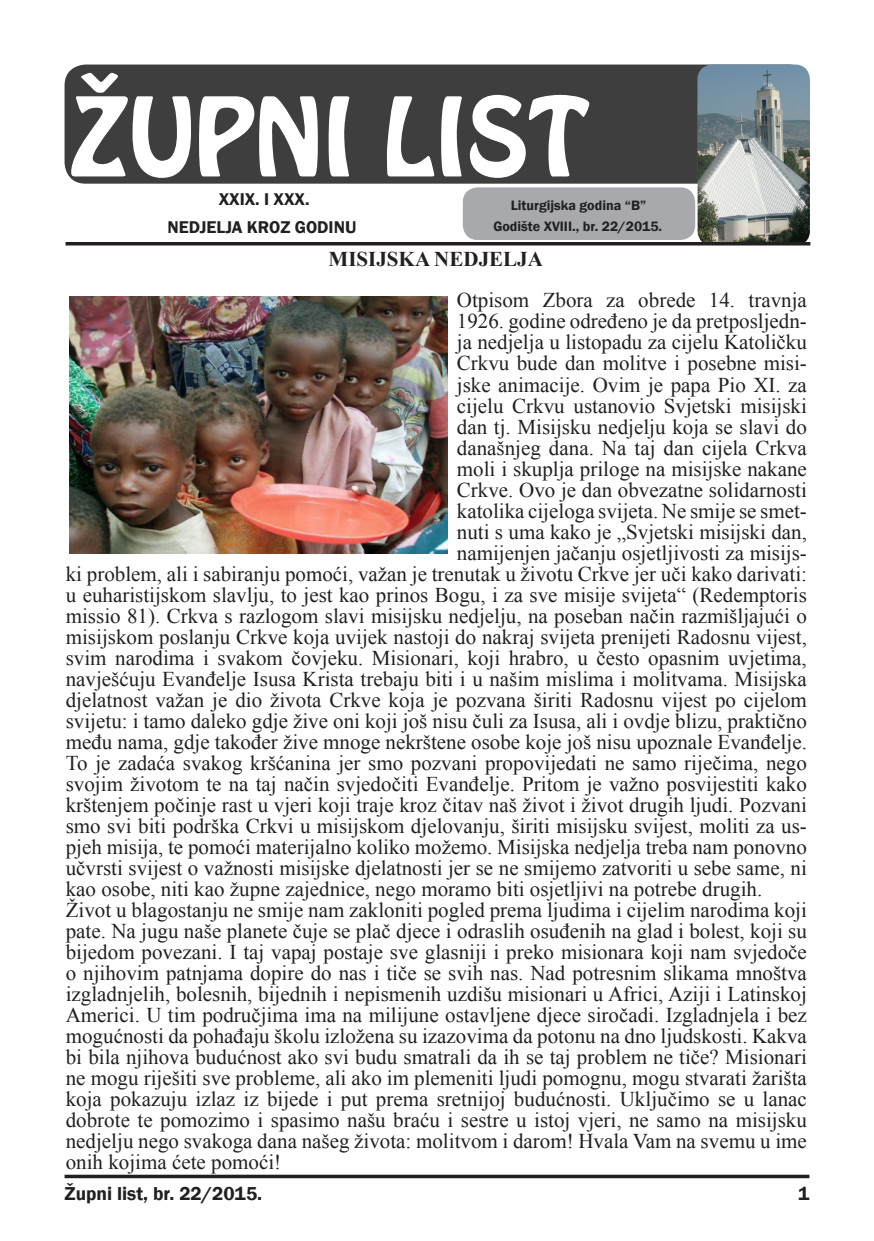
<style>
.page{position:relative;width:874px;height:1241px;background:#fff}
.page>*{position:absolute;margin:0;border:0;box-sizing:border-box;transform-origin:0 0}
.t1{font:96.25px "Hobo Std";color:#fff}
.t2{font:21px/21px "Times New Roman";color:#231f20;text-align:justify}
.t3{font:700 21px "Times New Roman";color:#231f20}
.Tekst{font:600 19.25px "Franklin Gothic";color:#231f20}
.Normalni_tekst{font:600 17.5px "Franklin Gothic";color:#231f20}
.Normalni_tekst-2{font:600 14px "Franklin Gothic";color:#231f20}
</style>
<div class="page">
<div style="left:462px;top:187px;width:232px;height:53px;background:#a8a9ad;border-radius:15px"></div>
<div style="left:64px;top:64px;width:745px;height:120px;background:#3e3e3f;border-radius:21px"></div>
<img style="left:697px;top:64px;width:112px;height:182px">
<hr style="left:64px;top:1174px;width:745px;height:3px;background:#231f20">
<hr style="left:65px;top:242px;width:745px;height:3px;background:#231f20">
<img style="left:69px;top:296px;width:378px;height:257px">
<p class="t1" style="left:70px;top:70px;width:521px">ŽUPNI LIST</p>
<p class="Normalni_tekst" style="left:218px;top:188px;width:92px">XXIX. I XXX.</p>
<p class="Normalni_tekst" style="left:167px;top:216px;width:190px">NEDJELJA KROZ GODINU</p>
<p class="Normalni_tekst-2" style="left:510px;top:197px;width:137px">Liturgijska godina “B”</p>
<p class="Normalni_tekst-2" style="left:493px;top:218px;width:170px">Godište XVIII., br. 22/2015.</p>
<p class="t3" style="left:328px;top:244px;width:216px">MISIJSKA NEDJELJA</p>
<p class="t2" style="left:456px;top:289px;width:351px">Otpisom Zbora za obrede 14. travnja</p>
<p class="t2" style="left:456px;top:310px;width:351px">1926. godine određeno je da pretposljedn-</p>
<p class="t2" style="left:456px;top:331px;width:351px">ja nedjelja u listopadu za cijelu Katoličku</p>
<p class="t2" style="left:456px;top:352px;width:351px">Crkvu bude dan molitve i posebne misi-</p>
<p class="t2" style="left:456px;top:373px;width:351px">jske animacije. Ovim je papa Pio XI. za</p>
<p class="t2" style="left:456px;top:394px;width:351px">cijelu Crkvu ustanovio Svjetski misijski</p>
<p class="t2" style="left:456px;top:415px;width:351px">dan tj. Misijsku nedjelju koja se slavi do</p>
<p class="t2" style="left:456px;top:436px;width:351px">današnjeg dana. Na taj dan cijela Crkva</p>
<p class="t2" style="left:456px;top:457px;width:351px">moli i skuplja priloge na misijske nakane</p>
<p class="t2" style="left:456px;top:478px;width:351px">Crkve. Ovo je dan obvezatne solidarnosti</p>
<p class="t2" style="left:456px;top:499px;width:351px">katolika cijeloga svijeta. Ne smije se smet-</p>
<p class="t2" style="left:456px;top:520px;width:351px">nuti s uma kako je „Svjetski misijski dan,</p>
<p class="t2" style="left:456px;top:541px;width:351px">namijenjen jačanju osjetljivosti za misijs-</p>
<p class="t2" style="left:66px;top:562px;width:742px">ki problem, ali i sabiranju pomoći, važan je trenutak u životu Crkve jer uči kako darivati:</p>
<p class="t2" style="left:66px;top:583px;width:742px">u euharistijskom slavlju, to jest kao prinos Bogu, i za sve misije svijeta“ (Redemptoris</p>
<p class="t2" style="left:66px;top:604px;width:742px">missio 81). Crkva s razlogom slavi misijsku nedjelju, na poseban način razmišljajući o</p>
<p class="t2" style="left:66px;top:625px;width:742px">misijskom poslanju Crkve koja uvijek nastoji do nakraj svijeta prenijeti Radosnu vijest,</p>
<p class="t2" style="left:66px;top:646px;width:742px">svim narodima i svakom čovjeku. Misionari, koji hrabro, u često opasnim uvjetima,</p>
<p class="t2" style="left:66px;top:667px;width:742px">navješćuju Evanđelje Isusa Krista trebaju biti i u našim mislima i molitvama. Misijska</p>
<p class="t2" style="left:66px;top:688px;width:742px">djelatnost važan je dio života Crkve koja je pozvana širiti Radosnu vijest po cijelom</p>
<p class="t2" style="left:66px;top:709px;width:742px">svijetu: i tamo daleko gdje žive oni koji još nisu čuli za Isusa, ali i ovdje blizu, praktično</p>
<p class="t2" style="left:66px;top:730px;width:742px">među nama, gdje također žive mnoge nekrštene osobe koje još nisu upoznale Evanđelje.</p>
<p class="t2" style="left:66px;top:751px;width:742px">To je zadaća svakog kršćanina jer smo pozvani propovijedati ne samo riječima, nego</p>
<p class="t2" style="left:66px;top:772px;width:742px">svojim životom te na taj način svjedočiti Evanđelje. Pritom je važno posvijestiti kako</p>
<p class="t2" style="left:66px;top:793px;width:742px">krštenjem počinje rast u vjeri koji traje kroz čitav naš život i život drugih ljudi. Pozvani</p>
<p class="t2" style="left:66px;top:814px;width:742px">smo svi biti podrška Crkvi u misijskom djelovanju, širiti misijsku svijest, moliti za us-</p>
<p class="t2" style="left:66px;top:835px;width:742px">pjeh misija, te pomoći materijalno koliko možemo. Misijska nedjelja treba nam ponovno</p>
<p class="t2" style="left:66px;top:856px;width:742px">učvrsti svijest o važnosti misijske djelatnosti jer se ne smijemo zatvoriti u sebe same, ni</p>
<p class="t2" style="left:66px;top:877px;width:697px">kao osobe, niti kao župne zajednice, nego moramo biti osjetljivi na potrebe drugih.</p>
<p class="t2" style="left:66px;top:898px;width:742px">Život u blagostanju ne smije nam zakloniti pogled prema ljudima i cijelim narodima koji pate. Na jugu naše planete čuje se plač djece i odraslih osuđenih na glad i bolest, koji su bijedom povezani. I taj vapaj postaje sve glasniji i preko misionara koji nam svjedoče o njihovim patnjama dopire do nas i tiče se svih nas. Nad potresnim slikama mnoštva izgladnjelih, bolesnih, bijednih i nepismenih uzdišu misionari u Africi, Aziji i Latinskoj Americi. U tim područjima ima na milijune ostavljene djece siročadi. Izgladnjela i bez mogućnosti da pohađaju školu izložena su izazovima da potonu na dno ljudskosti. Kakva bi bila njihova budućnost ako svi budu smatrali da ih se taj problem ne tiče? Misionari ne mogu riješiti sve probleme, ali ako im plemeniti ljudi pomognu, mogu stvarati žarišta koja pokazuju izlaz iz bijede i put prema sretnijoj budućnosti. Uključimo se u lanac dobrote te pomozimo i spasimo našu braću i sestre u istoj vjeri, ne samo na misijsku nedjelju nego svakoga dana našeg života: molitvom i darom! Hvala Vam na svemu u ime onih kojima ćete pomoći!</p>
<p class="Tekst" style="left:64px;top:1181px;width:199px">Župni list, br. 22/2015.</p>
<p class="Tekst" style="left:797px;top:1181px;width:13px">1</p>
</div>
